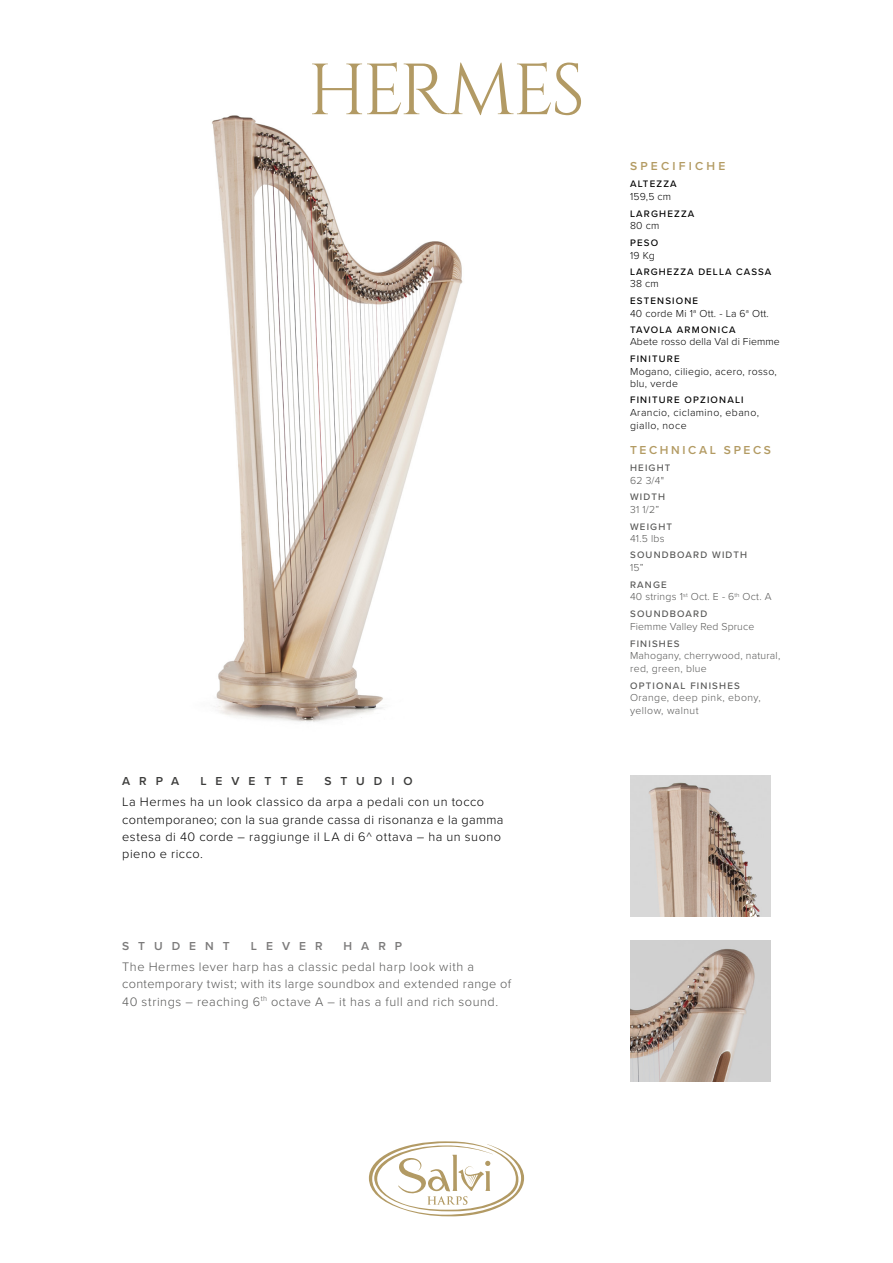
<style>
.page{position:relative;width:893px;height:1263px;background:#fff}
.page>*{position:absolute;margin:0;border:0;box-sizing:border-box;transform-origin:0 0}
.t1{font:72.3px "Cinzel Decorative";letter-spacing:-.045em;color:#b29a64}
.t2{font:300 12.75px/17.2px "Proxima Nova";letter-spacing:.04em;color:#000}
.t3{font:300 12.75px/17.2px "Proxima Nova";letter-spacing:.04em;color:#575756}
.t4{font:600 12px "Proxima Nova";letter-spacing:.75em;color:#3c3c3b}
.t5{font:600 12px "Proxima Nova";letter-spacing:.75em;color:#7c7b7b}
.t6{font:600 12px "Proxima Nova";letter-spacing:.225em;color:#b39b63}
.t7{font:600 12px "Proxima Nova";letter-spacing:.27em;color:#b39b63}
.t8{font:300 10.5px/12.6px "Proxima Nova";letter-spacing:.03em;color:#000}
.t9{font:300 10.5px/12.6px "Proxima Nova";letter-spacing:.02em;color:#575756}
.t10{font:300 10.5px/12.6px "Proxima Nova";letter-spacing:.04em;color:#575756}
.t11{font:300 10.5px "Proxima Nova";letter-spacing:.01em;color:#000}
.t12{font:500 9.75px "Proxima Nova";letter-spacing:.12em;color:#000}
.t13{font:500 9.75px "Proxima Nova";letter-spacing:.12em;color:#575756}
</style>
<div class="page">
<svg style="left:369px;top:1141px;width:155px;height:75px"></svg>
<img style="left:630px;top:776px;width:141px;height:140px">
<img style="left:630px;top:940px;width:141px;height:141px">
<img style="left:212px;top:115px;width:251px;height:607px">
<h1 class="t1" style="left:308px;top:45px;width:279px">HERMES</h1>
<p class="t4" style="left:122px;top:774px;width:59px">ARPA</p>
<p class="t4" style="left:200px;top:774px;width:104px">LEVETTE</p>
<p class="t4" style="left:324px;top:774px;width:90px">STUDIO</p>
<p class="t2" style="left:122px;top:794px;width:383px">La Hermes ha un look classico da arpa a pedali con un tocco contemporaneo; con la sua grande cassa di risonanza e la gamma estesa di 40 corde – raggiunge il LA di 6^ ottava – ha un suono pieno e ricco.</p>
<p class="t5" style="left:122px;top:939px;width:109px">STUDENT</p>
<p class="t5" style="left:251px;top:939px;width:73px">LEVER</p>
<p class="t5" style="left:344px;top:939px;width:60px">HARP</p>
<p class="t3" style="left:122px;top:958px;width:390px">The Hermes lever harp has a classic pedal harp look with a contemporary twist; with its large soundbox and extended range of<br>40 strings – reaching 6<sup>th</sup> octave A – it has a full and rich sound.</p>
<p class="t7" style="left:630px;top:159px;width:97px">SPECIFICHE</p>
<p class="t12" style="left:630px;top:178px;width:48px">ALTEZZA</p>
<p class="t8" style="left:630px;top:190px;width:43px">159,5 cm</p>
<p class="t12" style="left:630px;top:208px;width:66px">LARGHEZZA</p>
<p class="t8" style="left:630px;top:220px;width:31px">80 cm</p>
<p class="t12" style="left:630px;top:237px;width:30px">PESO</p>
<p class="t8" style="left:630px;top:249px;width:26px">19 Kg</p>
<p class="t12" style="left:630px;top:266px;width:143px">LARGHEZZA DELLA CASSA</p>
<p class="t8" style="left:630px;top:278px;width:30px">38 cm</p>
<p class="t12" style="left:630px;top:295px;width:70px">ESTENSIONE</p>
<p class="t8" style="left:630px;top:307px;width:140px">40 corde Mi 1<sup>a</sup> Ott. - La 6<sup>a</sup> Ott.</p>
<p class="t12" style="left:630px;top:324px;width:107px">TAVOLA ARMONICA</p>
<p class="t11" style="left:630px;top:336px;width:151px">Abete rosso della Val di Fiemme</p>
<p class="t12" style="left:630px;top:353px;width:51px">FINITURE</p>
<p class="t8" style="left:630px;top:365px;width:148px">Mogano, ciliegio, acero, rosso, blu, verde</p>
<p class="t12" style="left:630px;top:394px;width:115px">FINITURE OPZIONALI</p>
<p class="t8" style="left:630px;top:406px;width:130px">Arancio, ciclamino, ebano, giallo, noce</p>
<p class="t6" style="left:630px;top:443px;width:143px">TECHNICAL SPECS</p>
<p class="t13" style="left:630px;top:462px;width:42px">HEIGHT</p>
<p class="t9" style="left:630px;top:474px;width:35px">62 3/4"</p>
<p class="t13" style="left:630px;top:491px;width:37px">WIDTH</p>
<p class="t9" style="left:630px;top:503px;width:31px">31 1/2”</p>
<p class="t13" style="left:630px;top:521px;width:44px">WEIGHT</p>
<p class="t9" style="left:630px;top:533px;width:36px">41.5 lbs</p>
<p class="t13" style="left:630px;top:549px;width:119px">SOUNDBOARD WIDTH</p>
<p class="t9" style="left:630px;top:561px;width:15px">15”</p>
<p class="t13" style="left:630px;top:579px;width:38px">RANGE</p>
<p class="t9" style="left:630px;top:591px;width:143px">40 strings 1<sup>st</sup> Oct. E - 6<sup>th</sup> Oct. A</p>
<p class="t13" style="left:630px;top:608px;width:79px">SOUNDBOARD</p>
<p class="t9" style="left:630px;top:620px;width:126px">Fiemme Valley Red Spruce</p>
<p class="t13" style="left:630px;top:638px;width:51px">FINISHES</p>
<p class="t9" style="left:630px;top:650px;width:152px">Mahogany, cherrywood, natural, red, green, blue</p>
<p class="t13" style="left:630px;top:680px;width:111px">OPTIONAL FINISHES</p>
<p class="t10" style="left:630px;top:692px;width:132px">Orange, deep pink, ebony, yellow, walnut</p>
</div>
